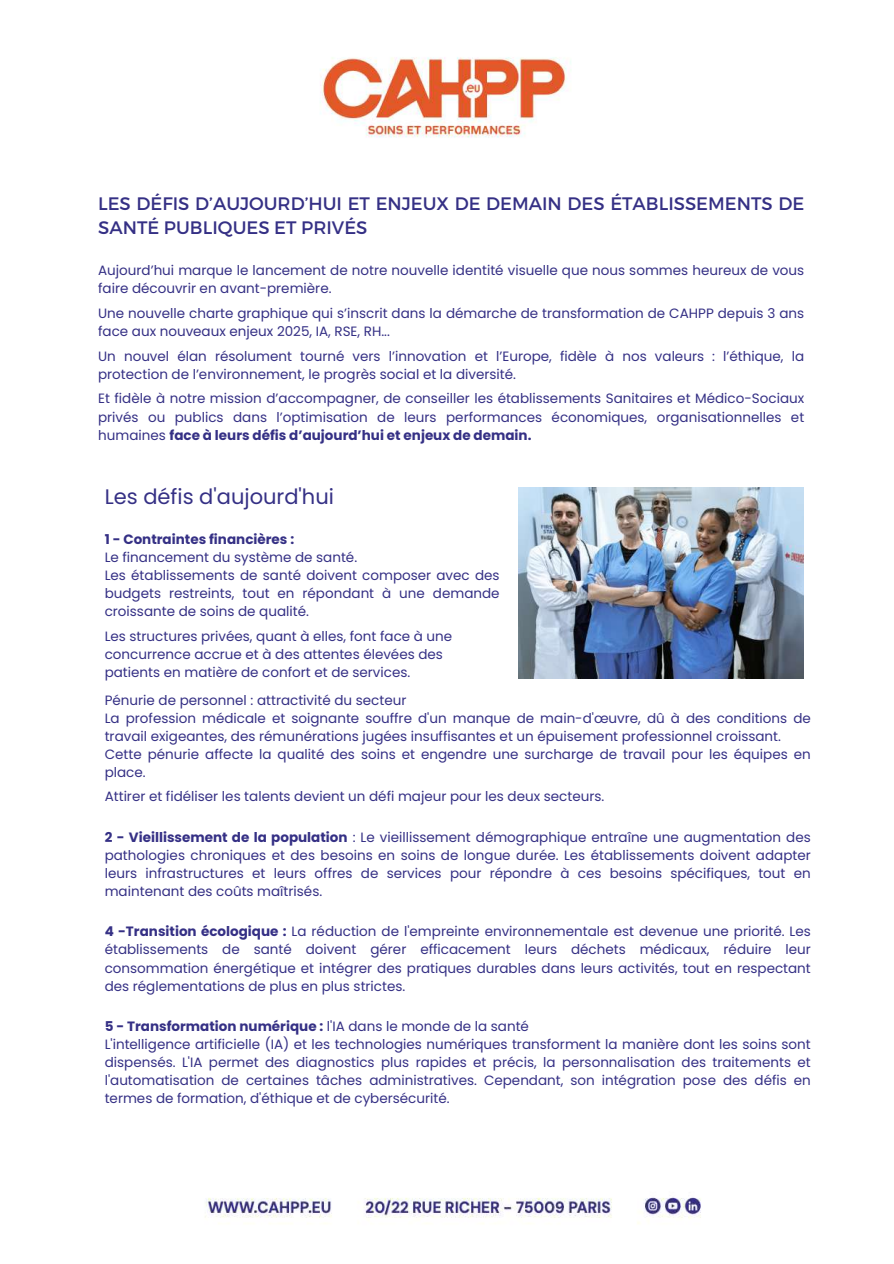
<style>
.page{position:relative;width:894px;height:1264px;background:#fff}
.page>*{position:absolute;margin:0;border:0;box-sizing:border-box;transform-origin:0 0}
.t1{font:21px "Poppins";color:#353085}
.t2{font:18px/24.8px "Montserrat";color:#353085}
.t3{font:13.5px/18px "Poppins";color:#353085}
.t4{font:700 13.5px "Poppins";color:#353085}
.s1{font-weight:700}
</style>
<div class="page">
<img style="left:320px;top:57px;width:251px;height:81px">
<img style="left:205px;top:1197px;width:496px;height:27px">
<img style="left:519px;top:488px;width:284px;height:190px">
<h2 class="t2" style="left:98px;top:190px;width:707px">LES DÉFIS D’AUJOURD’HUI ET ENJEUX DE DEMAIN DES ÉTABLISSEMENTS DE<br>SANTÉ PUBLIQUES ET PRIVÉS</h2>
<p class="t3" style="left:98px;top:261px;width:707px">Aujourd’hui marque le lancement de notre nouvelle identité visuelle que nous sommes heureux de vous faire découvrir en avant-première.</p>
<p class="t3" style="left:98px;top:304px;width:707px">Une nouvelle charte graphique qui s’inscrit dans la démarche de transformation de CAHPP depuis 3 ans face aux nouveaux enjeux 2025, IA, RSE, RH...</p>
<p class="t3" style="left:98px;top:347px;width:707px">Un nouvel élan résolument tourné vers l’innovation et l’Europe, fidèle à nos valeurs : l’éthique, la protection de l’environnement, le progrès social et la diversité.</p>
<p class="t3" style="left:98px;top:390px;width:707px;text-align:justify">Et fidèle à notre mission d’accompagner, de conseiller les établissements Sanitaires et Médico-Sociaux privés ou publics dans l’optimisation de leurs performances économiques, organisationnelles et humaines <span class="s1">face à leurs défis d’aujourd’hui et enjeux de demain.</span></p>
<h1 class="t1" style="left:105px;top:481px;width:231px">Les défis d'aujourd'hui</h1>
<p class="t4" style="left:105px;top:530px;width:191px">1 - Contraintes financières :</p>
<p class="t3" style="left:105px;top:548px;width:396px">Le financement du système de santé.<br>Les établissements de santé doivent composer avec des budgets restreints, tout en répondant à une demande croissante de soins de qualité.</p>
<p class="t3" style="left:105px;top:627px;width:349px">Les structures privées, quant à elles, font face à une concurrence accrue et à des attentes élevées des patients en matière de confort et de services.</p>
<p class="t3" style="left:105px;top:691px;width:707px">Pénurie de personnel : attractivité du secteur<br>La profession médicale et soignante souffre d'un manque de main-d'œuvre, dû à des conditions de travail exigeantes, des rémunérations jugées insuffisantes et un épuisement professionnel croissant.<br>Cette pénurie affecte la qualité des soins et engendre une surcharge de travail pour les équipes en place.</p>
<p class="t3" style="left:105px;top:787px;width:501px">Attirer et fidéliser les talents devient un défi majeur pour les deux secteurs.</p>
<p class="t3" style="left:105px;top:828px;width:707px;text-align:justify"><span class="s1">2 - Vieillissement de la population</span> : Le vieillissement démographique entraîne une augmentation des pathologies chroniques et des besoins en soins de longue durée. Les établissements doivent adapter leurs infrastructures et leurs offres de services pour répondre à ces besoins spécifiques, tout en maintenant des coûts maîtrisés.</p>
<p class="t3" style="left:105px;top:922px;width:707px;text-align:justify"><span class="s1">4 -Transition écologique :</span> La réduction de l'empreinte environnementale est devenue une priorité. Les établissements de santé doivent gérer efficacement leurs déchets médicaux, réduire leur consommation énergétique et intégrer des pratiques durables dans leurs activités, tout en respectant des réglementations de plus en plus strictes.</p>
<p class="t3" style="left:105px;top:1017px;width:707px"><span class="s1">5 - Transformation numérique :</span> l'IA dans le monde de la santé<br>L'intelligence artificielle (IA) et les technologies numériques transforment la manière dont les soins sont dispensés. L'IA permet des diagnostics plus rapides et précis, la personnalisation des traitements et l'automatisation de certaines tâches administratives. Cependant, son intégration pose des défis en termes de formation, d'éthique et de cybersécurité.</p>
</div>
